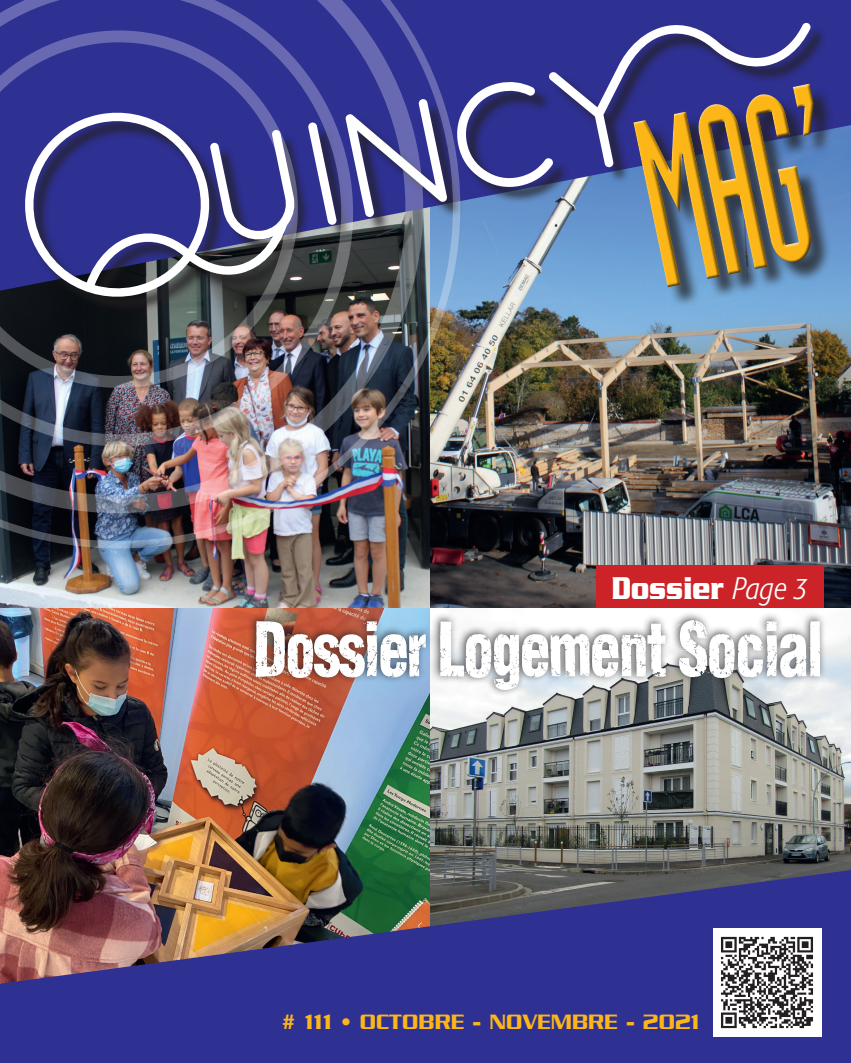
<style>
.page{position:relative;width:851px;height:1063px;background:#fff}
.page>*{position:absolute;margin:0;border:0;box-sizing:border-box;transform-origin:0 0}
.t1{font:235.65px "Industria Solid";color:#fcb618;scale:.77 1}
.t2{font:73.5px "Daim One";letter-spacing:-.03em;color:#fff;scale:.82 1}
.t3{font:700 34.05px "Serpentine";color:#fff;scale:.75 1}
.t4{font:500 22.5px "Serpentine";color:#fcb618}
.s1{font-family:"MS P Gothic";font-size:245.25px}
.s2{font-family:"Formata";font-weight:300;font-style:italic;font-stretch:condensed;font-size:30.9px}
</style>
<div class="page">
<img style="left:0;top:608px;width:430px;height:262px">
<img style="left:430px;top:636px;width:420px;height:234px">
<img style="left:0;top:548px;width:430px;height:60px">
<img style="left:430px;top:291px;width:420px;height:317px">
<div style="left:460px;top:0;width:390px;height:291px;background:#2e3092"></div>
<img style="left:0;top:870px;width:850px;height:193px">
<svg style="left:827px;top:82px;width:21px;height:211px;background:#567bbd"></svg>
<div style="left:28px;top:26px;width:799px;height:288px;background:#231f20;opacity:.75"></div>
<svg style="left:460px;top:81px;width:93px;height:108px"></svg>
<svg style="left:549px;top:22px;width:262px;height:145px;background:#42458e"></svg>
<div style="left:596px;top:565px;width:227px;height:43px;background:#cb2328"></div>
<img style="left:712px;top:929px;width:109px;height:108px">
<img style="left:0;top:0;width:460px;height:548px">
<div style="left:246px;top:611px;width:580px;height:86px;background:#231f20;opacity:.75"></div>
<h1 class="t1" style="left:617px;top:82px;width:258px;rotate:-12deg">MAG<span class="s1">'</span></h1>
<h3 class="t3" style="left:611px;top:569px;width:263px">Dossier <span class="s2">Page 3</span></h3>
<h2 class="t2" style="left:253px;top:602px;width:696px">Dossier Logement Social</h2>
<p class="t4" style="left:280px;top:1009px;width:421px"># 111 • OCTOBRE - NOVEMBRE - 2021</p>
</div>
